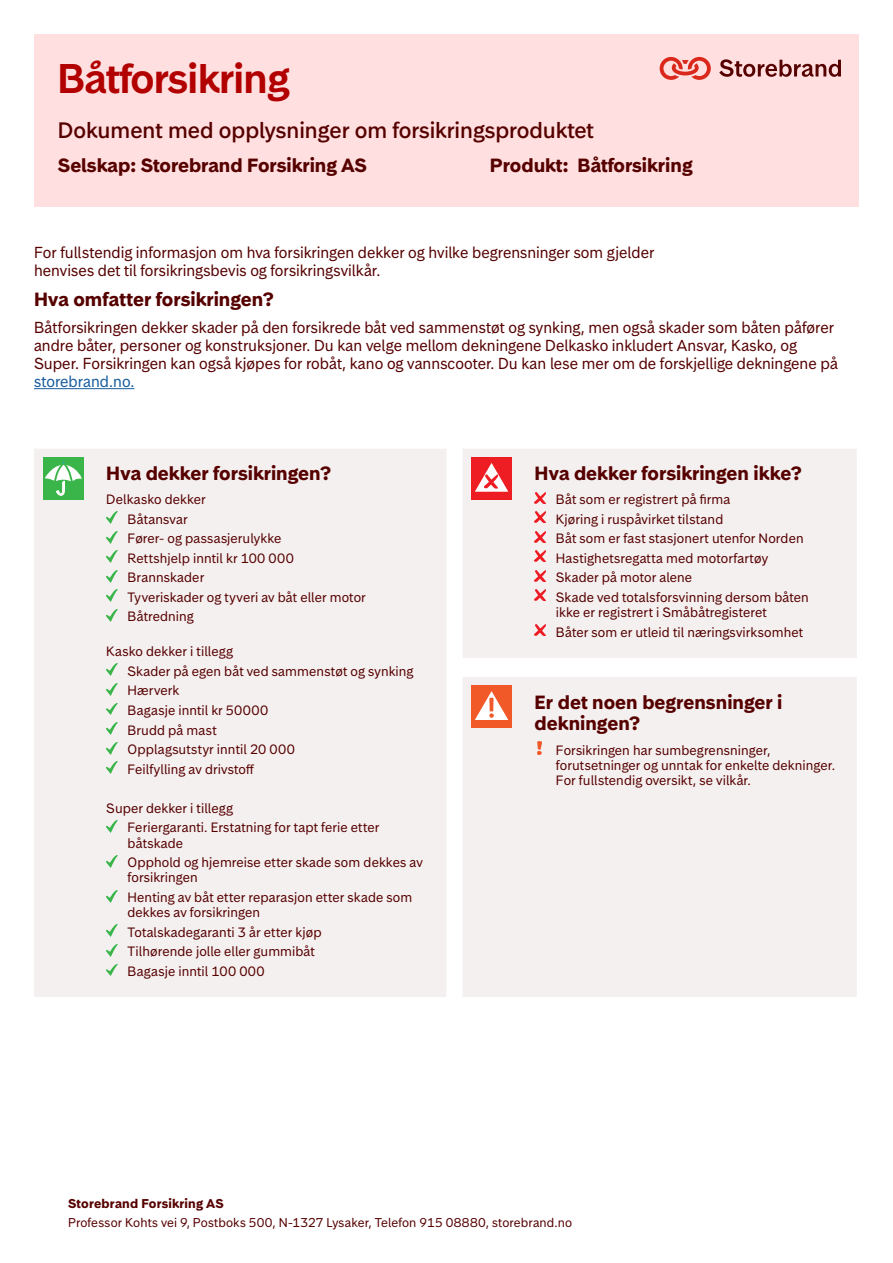
<style>
.page{position:relative;width:893px;height:1263px;background:#fff}
.page>*{position:absolute;margin:0;border:0;box-sizing:border-box;transform-origin:0 0}
.Form_title{font:600 39px "Storebrand Display";color:#b20000}
.Form_sub_title{font:500 21px "Storebrand Text";color:#560000}
.Covered_subheading{font:700 18px/21.6px "Storebrand Text";color:#560000}
.Company_Product_header{font:700 18px "Storebrand Text";color:#560000}
.Form_intro{font:700 18px "Storebrand Text";color:#560000}
.Form_intro-2{font:15px/18px "Storebrand Text";color:#560000}
.Covered_text_bullets{font:12.75px/15.3px "Storebrand Text";letter-spacing:.01em;color:#560000}
.t1{font:12px "Storebrand Text";letter-spacing:.015em;color:#560000}
.t2{font:700 12px "Storebrand Text";letter-spacing:.015em;color:#560000}
.s1{color:#175d9e}
</style>
<div class="page">
<div style="left:34px;top:34px;width:825px;height:172px;background:#ffdfdf"></div>
<hr style="left:34px;top:388px;width:100px;height:1px;background:#175d9e">
<div style="left:34px;top:449px;width:823px;height:209px;background:#f5f0f0"></div>
<div style="left:34px;top:658px;width:823px;height:339px;background:#f5f0f0"></div>
<div style="left:43px;top:457px;width:41px;height:43px;background:#3ab54a"></div>
<svg style="left:45px;top:460px;width:37px;height:36px"></svg>
<svg style="left:106px;top:512px;width:11px;height:12px"></svg>
<svg style="left:106px;top:531px;width:11px;height:12px"></svg>
<svg style="left:106px;top:551px;width:11px;height:12px"></svg>
<svg style="left:106px;top:570px;width:11px;height:12px"></svg>
<svg style="left:106px;top:590px;width:11px;height:12px"></svg>
<svg style="left:106px;top:609px;width:11px;height:12px"></svg>
<svg style="left:106px;top:664px;width:11px;height:12px"></svg>
<svg style="left:106px;top:683px;width:11px;height:12px"></svg>
<svg style="left:106px;top:703px;width:11px;height:12px"></svg>
<svg style="left:106px;top:723px;width:11px;height:11px"></svg>
<svg style="left:106px;top:742px;width:11px;height:12px"></svg>
<svg style="left:106px;top:762px;width:11px;height:12px"></svg>
<svg style="left:106px;top:820px;width:11px;height:12px"></svg>
<svg style="left:106px;top:855px;width:11px;height:12px"></svg>
<svg style="left:106px;top:890px;width:11px;height:12px"></svg>
<svg style="left:106px;top:925px;width:11px;height:12px"></svg>
<svg style="left:106px;top:944px;width:11px;height:12px"></svg>
<svg style="left:106px;top:964px;width:11px;height:12px"></svg>
<div style="left:471px;top:457px;width:41px;height:43px;background:#ee1d23"></div>
<svg style="left:475px;top:463px;width:33px;height:29px"></svg>
<svg style="left:535px;top:492px;width:10px;height:11px"></svg>
<svg style="left:535px;top:512px;width:10px;height:11px"></svg>
<svg style="left:535px;top:531px;width:10px;height:11px"></svg>
<svg style="left:535px;top:551px;width:10px;height:11px"></svg>
<svg style="left:535px;top:570px;width:10px;height:11px"></svg>
<svg style="left:535px;top:590px;width:10px;height:11px"></svg>
<svg style="left:535px;top:625px;width:10px;height:11px"></svg>
<div style="left:471px;top:685px;width:41px;height:43px;background:#f15929"></div>
<svg style="left:475px;top:691px;width:33px;height:29px"></svg>
<svg style="left:538px;top:741px;width:3px;height:13px"></svg>
<svg style="left:719px;top:59px;width:122px;height:18px"></svg>
<svg style="left:660px;top:57px;width:51px;height:23px"></svg>
<p class="Form_title" style="left:58px;top:53px;width:233px">Båtforsikring</p>
<p class="Form_sub_title" style="left:58px;top:116px;width:538px">Dokument med opplysninger om forsikringsproduktet</p>
<p class="Company_Product_header" style="left:58px;top:153px;width:311px">Selskap: Storebrand Forsikring AS</p>
<p class="Company_Product_header" style="left:490px;top:153px;width:204px">Produkt: Båtforsikring</p>
<p class="Form_intro-2" style="left:34px;top:243px;width:622px">For fullstendig informasjon om hva forsikringen dekker og hvilke begrensninger som gjelder henvises det til forsikringsbevis og forsikringsvilkår.</p>
<p class="Form_intro" style="left:34px;top:287px;width:241px">Hva omfatter forsikringen?</p>
<p class="Form_intro-2" style="left:34px;top:318px;width:805px">Båtforsikringen dekker skader på den forsikrede båt ved sammenstøt og synking, men også skader som båten påfører andre båter, personer og konstruksjoner. Du kan velge mellom dekningene Delkasko inkludert Ansvar, Kasko, og Super. Forsikringen kan også kjøpes for robåt, kano og vannscooter. Du kan lese mer om de forskjellige dekningene på <span class="s1">storebrand.no.</span></p>
<p class="Covered_subheading" style="left:106px;top:462px;width:226px">Hva dekker forsikringen?</p>
<p class="Covered_text_bullets" style="left:106px;top:492px;width:101px">Delkasko dekker</p>
<p class="Covered_text_bullets" style="left:128px;top:511px;width:62px">Båtansvar</p>
<p class="Covered_text_bullets" style="left:128px;top:531px;width:155px">Fører- og passasjerulykke</p>
<p class="Covered_text_bullets" style="left:128px;top:550px;width:168px">Rettshjelp inntil kr 100 000</p>
<p class="Covered_text_bullets" style="left:128px;top:570px;width:78px">Brannskader</p>
<p class="Covered_text_bullets" style="left:128px;top:589px;width:240px">Tyveriskader og tyveri av båt eller motor</p>
<p class="Covered_text_bullets" style="left:128px;top:609px;width:68px">Båtredning</p>
<p class="Covered_text_bullets" style="left:106px;top:644px;width:128px">Kasko dekker i tillegg</p>
<p class="Covered_text_bullets" style="left:128px;top:663px;width:287px">Skader på egen båt ved sammenstøt og synking</p>
<p class="Covered_text_bullets" style="left:128px;top:683px;width:53px">Hærverk</p>
<p class="Covered_text_bullets" style="left:128px;top:702px;width:142px">Bagasje inntil kr 50000</p>
<p class="Covered_text_bullets" style="left:128px;top:722px;width:91px">Brudd på mast</p>
<p class="Covered_text_bullets" style="left:128px;top:741px;width:169px">Opplagsutstyr inntil 20 000</p>
<p class="Covered_text_bullets" style="left:128px;top:761px;width:128px">Feilfylling av drivstoff</p>
<p class="Covered_text_bullets" style="left:106px;top:800px;width:128px">Super dekker i tillegg</p>
<p class="Covered_text_bullets" style="left:128px;top:820px;width:253px">Feriergaranti. Erstatning for tapt ferie etter båtskade</p>
<p class="Covered_text_bullets" style="left:128px;top:855px;width:297px">Opphold og hjemreise etter skade som dekkes av forsikringen</p>
<p class="Covered_text_bullets" style="left:128px;top:889px;width:286px">Henting av båt etter reparasjon etter skade som dekkes av forsikringen</p>
<p class="Covered_text_bullets" style="left:128px;top:924px;width:195px">Totalskadegaranti 3 år etter kjøp</p>
<p class="Covered_text_bullets" style="left:128px;top:944px;width:189px">Tilhørende jolle eller gummibåt</p>
<p class="Covered_text_bullets" style="left:128px;top:963px;width:139px">Bagasje inntil 100 000</p>
<p class="Covered_subheading" style="left:535px;top:462px;width:269px">Hva dekker forsikringen ikke?</p>
<p class="Covered_text_bullets" style="left:556px;top:492px;width:176px">Båt som er registrert på firma</p>
<p class="Covered_text_bullets" style="left:556px;top:511px;width:169px">Kjøring i ruspåvirket tilstand</p>
<p class="Covered_text_bullets" style="left:556px;top:531px;width:249px">Båt som er fast stasjonert utenfor Norden</p>
<p class="Covered_text_bullets" style="left:556px;top:550px;width:214px">Hastighetsregatta med motorfartøy</p>
<p class="Covered_text_bullets" style="left:556px;top:570px;width:138px">Skader på motor alene</p>
<p class="Covered_text_bullets" style="left:556px;top:589px;width:255px">Skade ved totalsforsvinning dersom båten ikke er registrert i Småbåtregisteret</p>
<p class="Covered_text_bullets" style="left:556px;top:624px;width:249px">Båter som er utleid til næringsvirksomhet</p>
<p class="Covered_subheading" style="left:535px;top:691px;width:249px">Er det noen begrensninger i dekningen?</p>
<p class="Covered_text_bullets" style="left:556px;top:742px;width:281px">Forsikringen har sumbegrensninger, forutsetninger og unntak for enkelte dekninger.<br>For fullstendig oversikt, se vilkår.</p>
<p class="t2" style="left:68px;top:1195px;width:157px">Storebrand Forsikring AS</p>
<p class="t1" style="left:68px;top:1214px;width:506px">Professor Kohts vei 9, Postboks 500, N-1327 Lysaker, Telefon 915 08880, storebrand.no</p>
</div>
